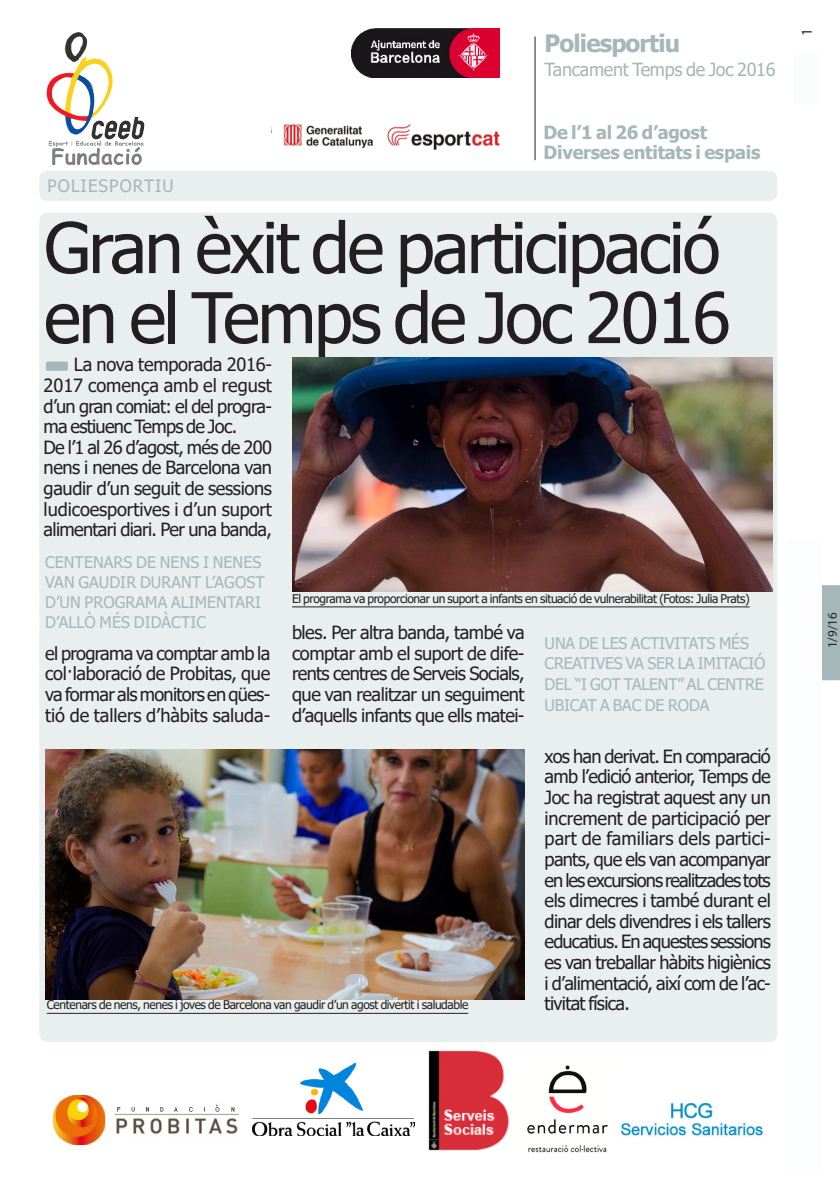
<style>
.page{position:relative;width:840px;height:1191px;background:#fff}
.page>*{position:absolute;margin:0;border:0;box-sizing:border-box;transform-origin:0 0}
.totc_TITULAR-noti-31{font:70px/70px "Tahoma";letter-spacing:-.035em;color:#231f20}
.t1{font:700 24px "Tahoma";letter-spacing:-.035em;color:#a5b7b9}
.totc_TEXT_BASE{font:18.2px/20.6px "Tahoma";letter-spacing:-.035em;color:#231f20;text-align:justify}
.t2{font:700 18.2px "Tahoma";letter-spacing:-.015em;color:#a5b7b9}
.t3{font:18px "Tahoma";letter-spacing:-.015em;color:#a5b7b9}
.totc_EPÍGRAF{font:17px "Tahoma";letter-spacing:.065em;color:#a5b7b9}
.totc_EPÍGRAF-2{font:16px/20px "Tahoma";letter-spacing:-.005em;color:#a5b7b9}
.t4{font:15px "Myriad Pro";color:#231f20}
.totc_FRASE_noti-càrr{font:13px "Myriad Pro";color:#231f20}
.totc_PEU_FOTO{font:12px "Tahoma";letter-spacing:-.035em;color:#231f20}
</style>
<div class="page">
<div style="left:822px;top:585px;width:17px;height:95px;background:#a5b7b9"></div>
<div style="left:39px;top:213px;width:737px;height:829px;background:#e9eeef;border-radius:8px"></div>
<div style="left:39px;top:171px;width:737px;height:30px;background:#e9eeef;border-radius:8px"></div>
<img style="left:292px;top:357px;width:480px;height:234px">
<hr style="left:292px;top:606px;width:457px;height:1px;background:#231f20">
<hr style="left:534px;top:37px;width:1px;height:123px;background:#231f20">
<div style="left:787px;top:540px;width:34px;height:629px;background:#fbfdfe"></div>
<div style="left:793px;top:50px;width:28px;height:54px;background:#fbfdfc"></div>
<img style="left:351px;top:28px;width:148px;height:50px">
<img style="left:283px;top:124px;width:217px;height:26px">
<img style="left:46px;top:32px;width:99px;height:133px">
<div style="left:46px;top:361px;width:22px;height:10px;background:#a5b7b9;border-radius:2px"></div>
<img style="left:527px;top:1065px;width:81px;height:88px">
<img style="left:53px;top:1095px;width:185px;height:50px">
<img style="left:46px;top:749px;width:478px;height:250px">
<hr style="left:47px;top:1013px;width:421px;height:1px;background:#231f20">
<img style="left:252px;top:1064px;width:162px;height:71px">
<img style="left:620px;top:1102px;width:144px;height:34px">
<img style="left:428px;top:1050px;width:81px;height:100px">
<p class="t1" style="left:544px;top:27px;width:137px">Poliesportiu</p>
<p class="t3" style="left:544px;top:58px;width:232px">Tancament Temps de Joc 2016</p>
<p class="totc_EPÍGRAF" style="left:47px;top:174px;width:128px">POLIESPORTIU</p>
<p class="t2" style="left:543px;top:119px;width:165px">De l’1 al 26 d’agost</p>
<p class="t2" style="left:543px;top:140px;width:218px">Diverses entitats i espais</p>
<p class="totc_TITULAR-noti-31" style="left:44px;top:216px;width:688px">Gran èxit de participació en el Temps de Joc 2016</p>
<p class="totc_TEXT_BASE" style="left:44px;top:355px;width:230px;text-indent:30px">La nova temporada 2016- 2017 comença amb el regust d’un gran comiat: el del progra&shy;ma estiuenc Temps de Joc.</p>
<p class="totc_TEXT_BASE" style="left:44px;top:438px;width:230px">De l’1 al 26 d’agost, més de 200 nens i nenes de Barcelona van gaudir d’un seguit de sessions ludicoesportives i d’un suport alimentari diari. Per una banda,</p>
<p class="totc_EPÍGRAF-2" style="left:45px;top:553px;width:221px">CENTENARS DE NENS I NENES<br>VAN GAUDIR DURANT L’AGOST<br>D’UN PROGRAMA ALIMENTARI<br>D’ALLÒ MÉS DIDÀCTIC</p>
<p class="totc_TEXT_BASE" style="left:45px;top:644px;width:226px">el programa va comptar amb la col·laboració de Probitas, que va formar als monitors en qües&shy;tió de tallers d’hàbits saluda-</p>
<p class="totc_PEU_FOTO" style="left:292px;top:590px;width:459px">El programa va proporcionar un suport a infants en situació de vulnerabilitat (Fotos: Julia Prats)</p>
<p class="totc_TEXT_BASE" style="left:292px;top:623px;width:234px">bles. Per altra banda, també va comptar amb el suport de dife&shy;rents centres de Serveis Socials, que van realitzar un seguiment d’aquells infants que ells matei-</p>
<p class="totc_EPÍGRAF-2" style="left:544px;top:633px;width:222px;line-height:20.6px">UNA DE LES ACTIVITATS MÉS<br>CREATIVES VA SER LA IMITACIÓ<br>DEL “I GOT TALENT” AL CENTRE<br>UBICAT A BAC DE RODA</p>
<p class="totc_PEU_FOTO" style="left:47px;top:997px;width:423px">Centenars de nens, nenes i joves de Barcelona van gaudir d’un agost divertit i saludable</p>
<p class="totc_TEXT_BASE" style="left:544px;top:747px;width:228px">xos han derivat. En comparació amb l’edició anterior, Temps de Joc ha registrat aquest any un increment de participació per part de familiars dels partici&shy;pants, que els van acompanyar en les excursions realitzades tots els dimecres i també durant el dinar dels divendres i els tallers educatius. En aquestes sessions es van treballar hàbits higiènics i d’alimentació, així com de l’ac&shy;tivitat física.</p>
<p class="t4" style="left:797px;top:36px;width:9px;rotate:-90deg">1</p>
<p class="totc_FRASE_noti-càrr" style="left:824px;top:648px;width:38px;rotate:-90deg">1/9/16</p>
</div>
